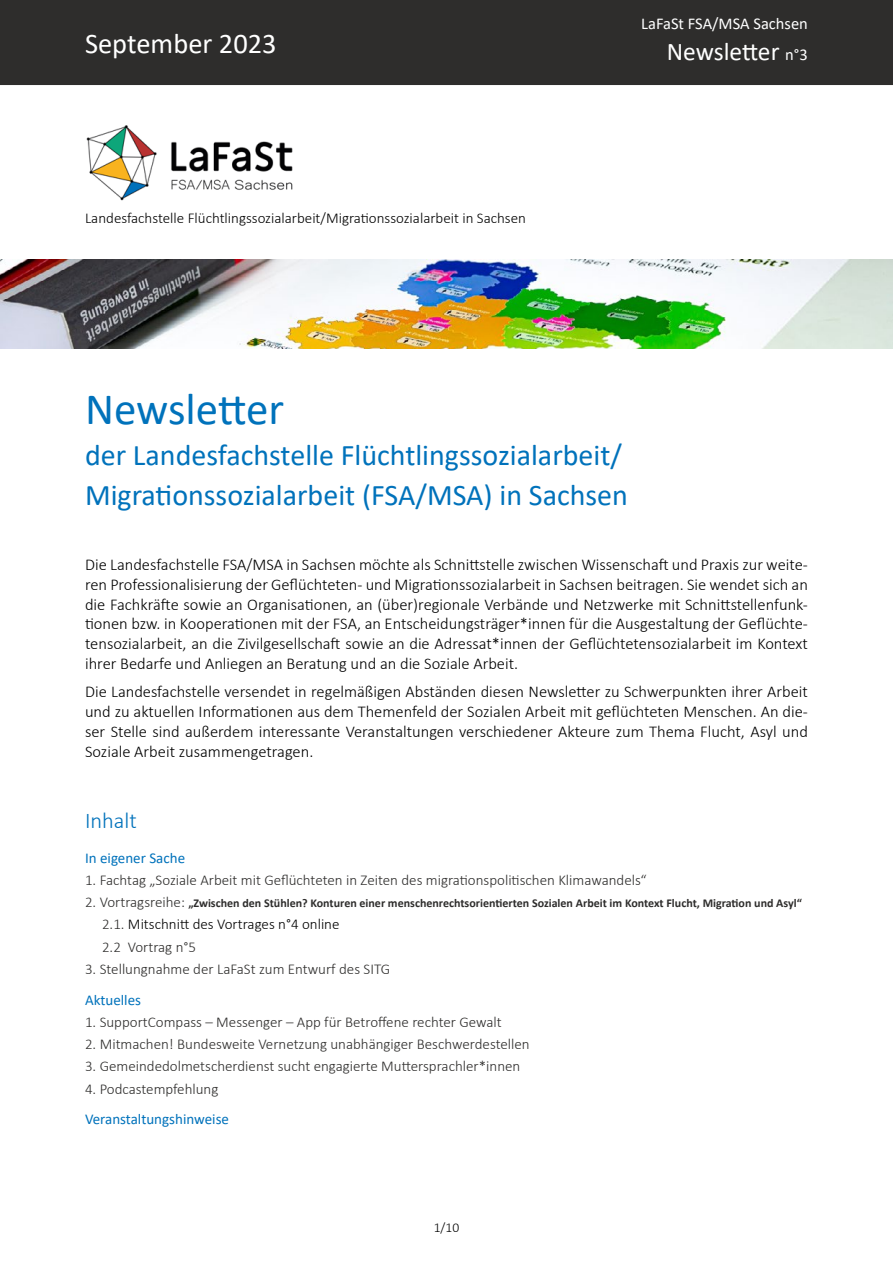
<style>
.page{position:relative;width:893px;height:1263px;background:#fff}
.page>*{position:absolute;margin:0;border:0;box-sizing:border-box;transform-origin:0 0}
.t1{font:45px "Calibri";color:#0072bb}
.t2{font:30px/40.5px "Calibri";color:#0072bb}
.t3{font:28.5px "Calibri";color:#fff}
.t4{font:25.5px "Calibri";color:#fff}
.t5{font:300 22.5px "Calibri";color:#0072bb}
.t6{font:300 16.5px/19.8px "Calibri";color:#000;text-align:justify}
.t7{font:16.5px "Calibri";color:#fff}
.t8{font:300 15px "Calibri";color:#2e2d2c}
.t9{font:300 15px/22.2px "Calibri";color:#000}
.t10{font:15px "Calibri";color:#0072bb}
.t11{font:300 13.5px "Calibri";color:#000}
.t12{font:700 12px "Calibri";color:#2e2d2c}
.s1{font-size:16.5px}
.s2{font-weight:300;font-size:15px}
.s3{color:#2e2d2c}
</style>
<div class="page">
<div style="left:0;top:0;width:893px;height:85px;background:#2e2d2c"></div>
<img style="left:86px;top:125px;width:207px;height:76px">
<img style="left:0;top:260px;width:893px;height:89px">
<h3 class="t3" style="left:85px;top:23px;width:193px">September 2023</h3>
<p class="t9" style="left:85px;top:207px;width:442px">Landesfachstelle Flüchtlingssozialarbeit/Migrationssozialarbeit in Sachsen</p>
<p class="t7" style="left:641px;top:12px;width:168px">LaFaSt FSA/MSA Sachsen</p>
<h3 class="t4" style="left:667px;top:34px;width:143px">Newsletter <span class="s1">n°3</span></h3>
<h1 class="t1" style="left:85px;top:378px;width:201px">Newsletter</h1>
<h2 class="t2" style="left:85px;top:434px;width:544px">der Landesfachstelle Flüchtlingssozialarbeit/<br>Migrationssozialarbeit (FSA/MSA) in Sachsen</h2>
<p class="t6" style="left:85px;top:554px;width:724px">Die Landesfachstelle FSA/MSA in Sachsen möchte als Schnittstelle zwischen Wissenschaft und Praxis zur weite&shy;ren Professionalisierung der Geflüchteten- und Migrationssozialarbeit in Sachsen beitragen. Sie wendet sich an die Fachkräfte sowie an Organisationen, an (über)regionale Verbände und Netzwerke mit Schnittstellenfunk&shy;tionen bzw. in Kooperationen mit der FSA, an Entscheidungsträger*innen für die Ausgestaltung der Geflüchte&shy;tensozialarbeit, an die Zivilgesellschaft sowie an die Adressat*innen der Geflüchtetensozialarbeit im Kontext ihrer Bedarfe und Anliegen an Beratung und an die Soziale Arbeit.</p>
<p class="t6" style="left:85px;top:682px;width:724px">Die Landesfachstelle versendet in regelmäßigen Abständen diesen Newsletter zu Schwerpunkten ihrer Arbeit und zu aktuellen Informationen aus dem Themenfeld der Sozialen Arbeit mit geflüchteten Menschen. An die&shy;ser Stelle sind außerdem interessante Veranstaltungen verschiedener Akteure zum Thema Flucht, Asyl und Soziale Arbeit zusammengetragen.</p>
<h3 class="t5" style="left:85px;top:806px;width:53px">Inhalt</h3>
<p class="t10" style="left:85px;top:847px;width:102px">In eigener Sache</p>
<p class="t8" style="left:85px;top:870px;width:563px">1. Fachtag „Soziale Arbeit mit Geflüchteten in Zeiten des migrationspolitischen Klimawandels“</p>
<p class="t12" style="left:85px;top:894px;width:718px"><span class="s2">2. Vortragsreihe:</span> „Zwischen den Stühlen? Konturen einer menschenrechtsorientierten Sozialen Arbeit im Kontext Flucht, Migration und Asyl“</p>
<p class="t9" style="left:102px;top:913px;width:239px"><span class="s3">2.1.</span> Mitschnitt des Vortrages n°4 online<br><span class="s3">2.2 Vortrag n°5</span></p>
<p class="t8" style="left:85px;top:959px;width:307px">3. Stellungnahme der LaFaSt zum Entwurf des SITG</p>
<p class="t10" style="left:85px;top:989px;width:57px">Aktuelles</p>
<p class="t8" style="left:85px;top:1012px;width:418px">1. SupportCompass – Messenger – App für Betroffene rechter Gewalt</p>
<p class="t8" style="left:85px;top:1035px;width:446px">2. Mitmachen! Bundesweite Vernetzung unabhängiger Beschwerdestellen</p>
<p class="t8" style="left:85px;top:1057px;width:437px">3. Gemeindedolmetscherdienst sucht engagierte Muttersprachler*innen</p>
<p class="t8" style="left:85px;top:1079px;width:135px">4. Podcastempfehlung</p>
<p class="t10" style="left:85px;top:1109px;width:146px">Veranstaltungshinweise</p>
<p class="t11" style="left:434px;top:1219px;width:27px">1/10</p>
</div>
